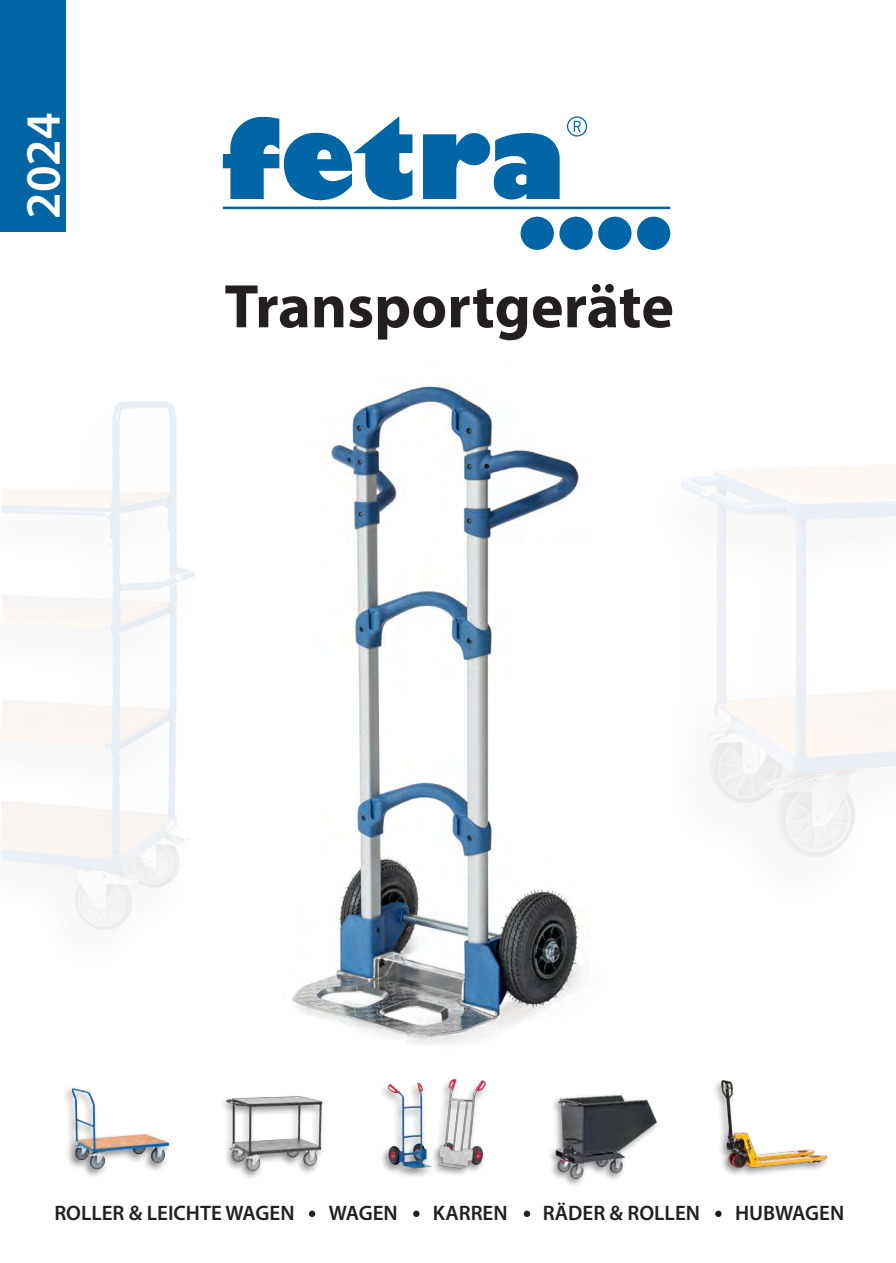
<style>
.page{position:relative;width:896px;height:1263px;background:#fff}
.page>*{position:absolute;margin:0;border:0;box-sizing:border-box;transform-origin:0 0}
.t1{font:700 61.95px "Myriad Pro";color:#231f20}
.t2{font:600 49.5px "Myriad Pro";color:#fff}
.t3{font:600 21px "Myriad Pro";color:#231f20}
</style>
<div class="page">
<img style="left:3px;top:401px;width:192px;height:529px">
<div style="left:0;top:0;width:29px;height:232px;background:#0065a4"></div>
<svg style="left:223px;top:116px;width:447px;height:134px"></svg>
<div style="left:3px;top:0;width:63px;height:232px;background:#0065a4"></div>
<img style="left:65px;top:1088px;width:105px;height:89px">
<div style="left:379px;top:1081px;width:55px;height:98px;background:#231f20;opacity:.5"></div>
<img style="left:384px;top:1081px;width:45px;height:94px">
<img style="left:550px;top:1095px;width:107px;height:90px">
<img style="left:715px;top:1080px;width:113px;height:95px">
<div style="left:429px;top:1077px;width:59px;height:101px;background:#fff"></div>
<img style="left:434px;top:1079px;width:52px;height:96px">
<img style="left:223px;top:1096px;width:100px;height:82px">
<img style="left:291px;top:386px;width:293px;height:659px">
<svg style="left:309px;top:1210px;width:6px;height:7px"></svg>
<svg style="left:413px;top:1210px;width:7px;height:7px"></svg>
<svg style="left:523px;top:1210px;width:7px;height:7px"></svg>
<svg style="left:715px;top:1210px;width:6px;height:7px"></svg>
<p class="t2" style="left:12px;top:219px;width:108px;rotate:-90deg">2024</p>
<p class="t1" style="left:224px;top:266px;width:451px">Transportgeräte</p>
<p class="t3" style="left:54px;top:1200px;width:242px">ROLLER &amp; LEICHTE WAGEN</p>
<p class="t3" style="left:329px;top:1200px;width:71px">WAGEN</p>
<p class="t3" style="left:433px;top:1200px;width:76px">KARREN</p>
<p class="t3" style="left:542px;top:1200px;width:159px">RÄDER &amp; ROLLEN</p>
<p class="t3" style="left:735px;top:1200px;width:111px">HUBWAGEN</p>
</div>
